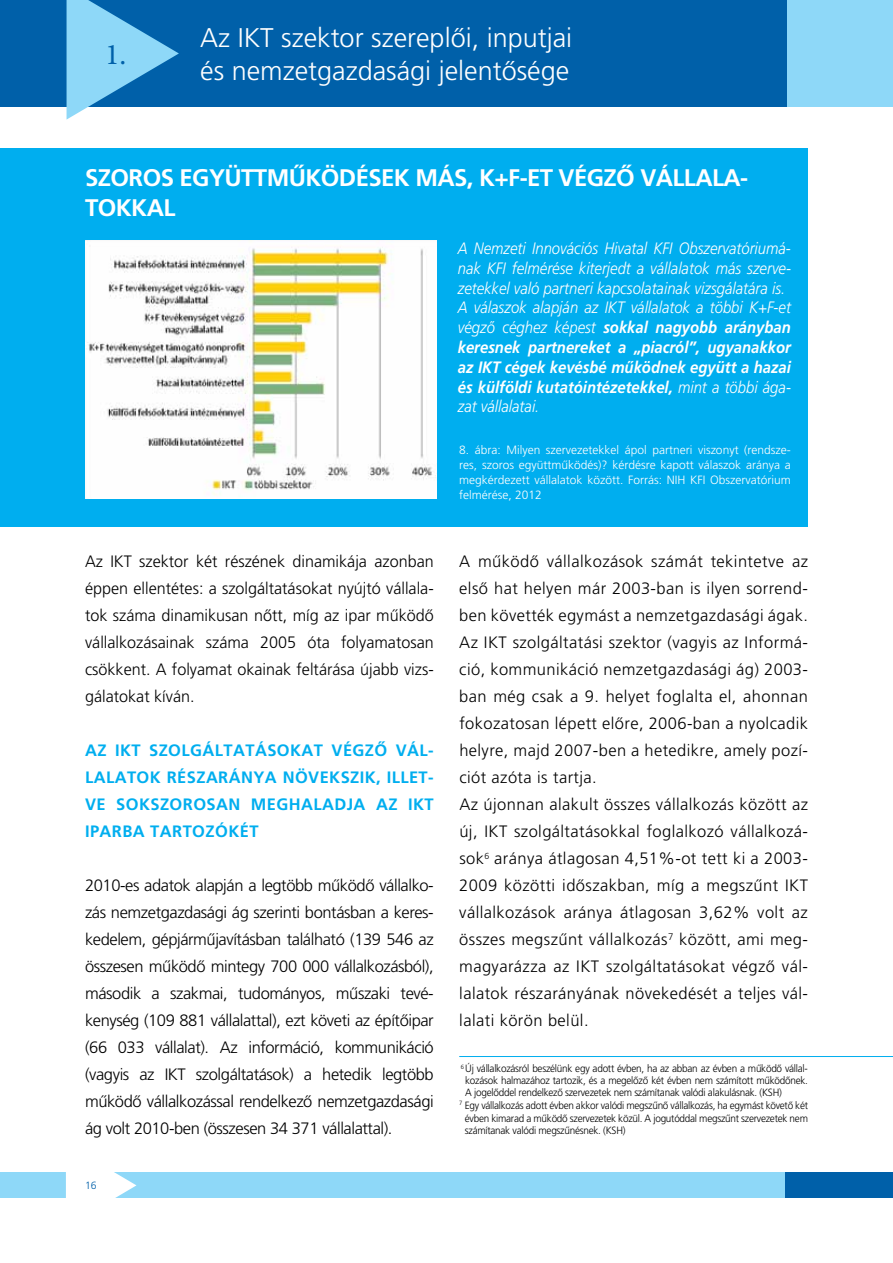
<style>
.page{position:relative;width:893px;height:1263px;background:#fff}
.page>*{position:absolute;margin:0;border:0;box-sizing:border-box;transform-origin:0 0}
.t1{font:30px "Minion Pro";color:#0060a9}
.t2{font:27px/32.4px "Frutiger Tf Light";color:#fff}
.t3{font:24px/30px "Frutiger TF Bold";letter-spacing:-.025em;color:#fff}
.t4{font:16.5px/27px "Frutiger Tf Light";letter-spacing:.025em;color:#000;text-align:justify}
.t5{font:italic 300 16.5px/19.8px "Frutiger H";color:#fff;scale:.9 1}
.t6{font:italic 16.5px/19.8px "Frutiger TF Bold";color:#fff;text-align:justify;scale:.9 1}
.t7{font:16.5px/27px "Frutiger TF Bold";letter-spacing:.025em;color:#00aeef;text-align:justify}
.t8{font:12px/15px "Frutiger Tf Light";color:#fff;text-align:justify}
.t9{font:10.5px "Frutiger Tf Light";letter-spacing:-.025em;color:#000;scale:.95 1}
.t10{font:10.5px "Frutiger Tf Light";color:#0060a9}
.s1{font-family:"Frutiger H";font-weight:300}
</style>
<div class="page">
<div style="left:216px;top:0;width:677px;height:106px;background:#8ed8f8"></div>
<div style="left:0;top:0;width:787px;height:107px;background:#0060a9"></div>
<svg style="left:67px;top:0;width:112px;height:119px"></svg>
<div style="left:753px;top:1172px;width:140px;height:26px;background:#0060a9"></div>
<div style="left:0;top:1172px;width:784px;height:26px;background:#8ed8f8"></div>
<svg style="left:66px;top:1172px;width:70px;height:26px;background:#edf9fd"></svg>
<div style="left:0;top:149px;width:807px;height:378px;background:#00aeef"></div>
<img style="left:85px;top:240px;width:351px;height:259px">
<hr style="left:459px;top:1056px;width:434px;height:1px;background:#00aeef">
<h1 class="t1" style="left:105px;top:34px;width:23px">1.</h1>
<h2 class="t2" style="left:200px;top:22px;width:374px">Az IKT szektor szereplôi, inputjai és nemzetgazdasági jelentôsége</h2>
<h3 class="t3" style="left:85px;top:163px;width:665px">SZOROS EGYÜTTMÛKÖDÉSEK MÁS, K+F-ET VÉGZÔ VÁLLALA-<br>TOKKA</h3>
<h3 class="t3" style="left:163px;top:193px;width:13px">L</h3>
<p class="t4" style="left:85px;top:548px;width:350px">Az IKT szektor két részének dinamikája azonban éppen ellentétes: a szolgáltatásokat nyújtó vállala&shy;tok száma dinamikusan nôtt, míg az ipar mûködô vállalkozásainak száma 2005 óta folyamatosan csökkent. A folyamat okainak feltárása újabb vizs&shy;gálatokat kíván.</p>
<p class="t7" style="left:85px;top:737px;width:150px">AZ IKT SZOLGÁLTAT</p>
<p class="t7" style="left:255px;top:737px;width:47px">ÁSOKAT</p>
<p class="t7" style="left:85px;top:737px;width:350px;text-indent:247px">VÉGZÔ VÁL-LALATOK RÉSZARÁNYA NÖVEKSZIK, ILLET-VE SOKSZOROSAN MEGHALADJA AZ IKT IPARBA TARTOZÓKÉT</p>
<p class="t4" style="left:85px;top:872px;width:350px">2010-es adatok alapján a legtöbb mûködô vállalko&shy;zás nemzetgazdasági ág szerinti bontásban a keres&shy;kedelem, gépjármûjavításban található (139 546 az összesen mûködô mintegy 700 000 vállalkozásból), második a szakmai, tudományos, mûszaki tevé&shy;kenység (109 881 vállalattal), ezt követi az építôipar (66 033 vállalat). Az információ, kommunikáció (vagyis az IKT szolgáltatások) a hetedik legtöbb mûködô vállalkozással rendelkezô nemzetgazdasági ág volt 2010-ben (összesen 34 371 vállalattal).</p>
<p class="t10" style="left:85px;top:1180px;width:13px">16</p>
<p class="t5" style="left:458px;top:238px;width:372px">A Nemzeti Innovációs Hivatal KFI Obszervatóriumá&shy;nak KFI felmérése kiterjedt a vállalatok más szerve&shy;zetekkel való partneri kapcsolatainak vizsgálatára is.<br>A válaszok alapján az IKT vállalatok a többi K+F-et</p>
<p class="t6" style="left:458px;top:318px;width:372px"><span class="s1">végzô céghez képest</span> sokkal nagyobb arányban keresnek partnereket a „piacról”, ugyanakkor az IKT cégek kevésbé mûködnek együtt a hazai és külföldi kutatóintézetekkel, <span class="s1">mint a többi ága-</span></p>
<p class="t5" style="left:458px;top:397px;width:92px">zat vállalatai.</p>
<p class="t8" style="left:459px;top:442px;width:333px">8. ábra: Milyen szervezetekkel ápol partneri viszonyt (rendsze&shy;res, szoros együttmûködés)? kérdésre kapott válaszok aránya a megkérdezett vállalatok között. Forrás: NIH KFI Obszervatórium felmérése, 2012</p>
<p class="t4" style="left:459px;top:548px;width:350px;text-align:left">A mûködô vállalkozások számát tekintetve az elsô hat helyen már 2003-ban is ilyen sorrend&shy;ben követték egymást a nemzetgazdasági ágak.<br>Az IKT szolgáltatási szektor (vagyis az Informá&shy;ció, kommunikáció nemzetgazdasági ág) 2003- ban még csak a 9. helyet foglalta el, ahonnan fokozatosan lépett elôre, 2006-ban a nyolcadik helyre, majd 2007-ben a hetedikre, amely pozí&shy;ciót azóta is tartja.<br>Az újonnan alakult összes vállalkozás között az új, IKT szolgáltatásokkal foglalkozó vállalkozá&shy;sok<sup>6</sup> aránya átlagosan 4,51%-ot tett ki a 2003- 2009 közötti idôszakban, míg a megszûnt IKT vállalkozások aránya átlagosan 3,62% volt az összes megszûnt vállalkozás<sup>7</sup> között, ami meg&shy;magyarázza az IKT szolgáltatásokat végzô vál&shy;lalatok részarányának növekedését a teljes vál&shy;lalati körön belül.</p>
<p class="t9" style="left:461px;top:1063px;width:367px"><sup>6</sup> Új vállalkozásról beszélünk egy adott évben, ha az abban az évben a mûködô vállal-</p>
<p class="t9" style="left:465px;top:1075px;width:362px">kozások halmazához tartozik, és a megelôzô két évben nem számított mûködônek.</p>
<p class="t9" style="left:465px;top:1087px;width:335px">A jogelôddel rendelkezô szervezetek nem számítanak valódi alakulásnak. (KSH)</p>
<p class="t9" style="left:459px;top:1099px;width:369px"><sup>7</sup> Egy vállalkozás adott évben akkor valódi megszûnô vállalkozás, ha egymást követô két</p>
<p class="t9" style="left:465px;top:1112px;width:363px">évben kimarad a mûködô szervezetek közül. A jogutóddal megszûnt szervezetek nem</p>
<p class="t9" style="left:465px;top:1124px;width:171px">számítanak valódi megszûnésnek. (KSH)</p>
</div>
